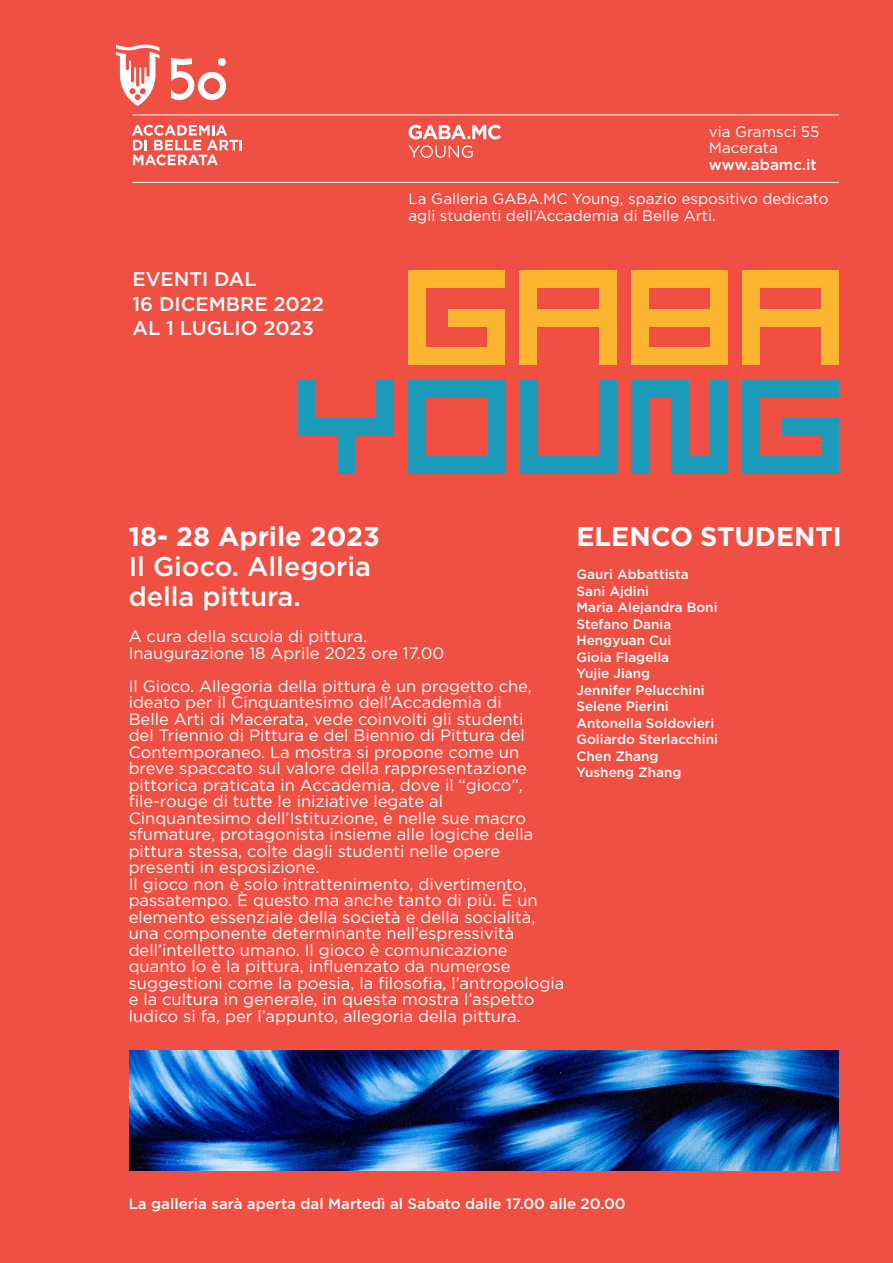
<style>
.page{position:relative;width:893px;height:1263px;background:#ef5043}
.page>*{position:absolute;margin:0;border:0;box-sizing:border-box;transform-origin:0 0}
.t1{font:500 27px "Gotham";color:#fff}
.t2{font:700 27px "Gotham";color:#fff}
.t3{font:500 19.8px "Gotham";color:#fff}
.t4{font:16.5px/16.5px "Gotham";color:#fff}
.t5{font:15.15px/16.6px "Gotham";color:#fff}
.t6{font:500 15.15px "Gotham";color:#fff}
.t7{font:500 15px "Gotham";color:#fff}
.t8{font:500 13.5px "Gotham";color:#fff}
</style>
<div class="page">
<hr style="left:132px;top:114px;width:707px;height:1px;background:#fff">
<hr style="left:132px;top:182px;width:707px;height:1px;background:#fff">
<svg style="left:132px;top:125px;width:110px;height:40px"></svg>
<svg style="left:116px;top:45px;width:43px;height:61px"></svg>
<svg style="left:171px;top:58px;width:55px;height:42px"></svg>
<div style="left:520px;top:271px;width:96px;height:17px;background:#fcb531"></div>
<div style="left:520px;top:309px;width:96px;height:17px;background:#fcb531"></div>
<div style="left:599px;top:271px;width:17px;height:93px;background:#fcb531"></div>
<div style="left:520px;top:271px;width:17px;height:93px;background:#fcb531"></div>
<div style="left:743px;top:271px;width:96px;height:17px;background:#fcb531"></div>
<div style="left:743px;top:309px;width:96px;height:17px;background:#fcb531"></div>
<div style="left:822px;top:271px;width:17px;height:93px;background:#fcb531"></div>
<div style="left:743px;top:271px;width:17px;height:93px;background:#fcb531"></div>
<div style="left:631px;top:271px;width:97px;height:17px;background:#fcb531"></div>
<div style="left:631px;top:309px;width:97px;height:17px;background:#fcb531"></div>
<div style="left:711px;top:271px;width:17px;height:94px;background:#fcb531"></div>
<div style="left:631px;top:271px;width:17px;height:94px;background:#fcb531"></div>
<div style="left:631px;top:348px;width:97px;height:17px;background:#fcb531"></div>
<div style="left:408px;top:271px;width:97px;height:17px;background:#fcb531"></div>
<div style="left:448px;top:309px;width:57px;height:17px;background:#fcb531"></div>
<div style="left:488px;top:309px;width:17px;height:55px;background:#fcb531"></div>
<div style="left:408px;top:271px;width:18px;height:93px;background:#fcb531"></div>
<div style="left:408px;top:347px;width:97px;height:17px;background:#fcb531"></div>
<svg style="left:408px;top:125px;width:93px;height:14px"></svg>
<svg style="left:408px;top:145px;width:65px;height:13px"></svg>
<div style="left:743px;top:380px;width:96px;height:17px;background:#1c9cba"></div>
<div style="left:782px;top:419px;width:57px;height:17px;background:#1c9cba"></div>
<div style="left:822px;top:419px;width:17px;height:55px;background:#1c9cba"></div>
<div style="left:743px;top:380px;width:17px;height:94px;background:#1c9cba"></div>
<div style="left:743px;top:457px;width:96px;height:17px;background:#1c9cba"></div>
<div style="left:631px;top:380px;width:57px;height:17px;background:#1c9cba"></div>
<div style="left:711px;top:380px;width:17px;height:94px;background:#1c9cba"></div>
<div style="left:631px;top:380px;width:17px;height:94px;background:#1c9cba"></div>
<div style="left:671px;top:457px;width:57px;height:17px;background:#1c9cba"></div>
<div style="left:671px;top:380px;width:17px;height:94px;background:#1c9cba"></div>
<div style="left:599px;top:380px;width:17px;height:94px;background:#1c9cba"></div>
<div style="left:520px;top:380px;width:17px;height:94px;background:#1c9cba"></div>
<div style="left:520px;top:457px;width:96px;height:17px;background:#1c9cba"></div>
<div style="left:298px;top:419px;width:96px;height:17px;background:#1c9cba"></div>
<div style="left:377px;top:380px;width:17px;height:56px;background:#1c9cba"></div>
<div style="left:298px;top:380px;width:17px;height:56px;background:#1c9cba"></div>
<div style="left:337px;top:418px;width:17px;height:56px;background:#1c9cba"></div>
<div style="left:409px;top:380px;width:96px;height:17px;background:#1c9cba"></div>
<div style="left:488px;top:380px;width:17px;height:94px;background:#1c9cba"></div>
<div style="left:409px;top:380px;width:17px;height:94px;background:#1c9cba"></div>
<div style="left:409px;top:457px;width:96px;height:17px;background:#1c9cba"></div>
<img style="left:130px;top:1050px;width:709px;height:120px">
<p class="t5" style="left:709px;top:123px;width:112px">via Gramsci 55</p>
<p class="t5" style="left:709px;top:139px;width:70px">Macerata</p>
<p class="t6" style="left:709px;top:154px;width:109px">www.abamc.it</p>
<p class="t3" style="left:132px;top:266px;width:126px">EVENTI DAL</p>
<p class="t3" style="left:132px;top:291px;width:193px">16 DICEMBRE 2022</p>
<p class="t3" style="left:132px;top:315px;width:183px">AL 1 LUGLIO 2023</p>
<p class="t5" style="left:408px;top:190px;width:422px">La Galleria GABA.MC Young, spazio espositivo dedicato agli studenti dell’Accademia di Belle Arti.</p>
<p class="t2" style="left:129px;top:519px;width:253px">18- 28 Aprile 2023</p>
<p class="t1" style="left:129px;top:549px;width:244px">Il Gioco. Allegoria</p>
<p class="t1" style="left:129px;top:579px;width:174px">della pittura.</p>
<p class="t4" style="left:129px;top:628px;width:240px">A cura della scuola di pittura.</p>
<p class="t4" style="left:129px;top:644px;width:317px">Inaugurazione 18 Aprile 2023 ore 17.00</p>
<p class="t4" style="left:129px;top:677px;width:405px">Il Gioco. Allegoria della pittura è un progetto che, ideato per il Cinquantesimo dell’Accademia di Belle Arti di Macerata, vede coinvolti gli studenti del Triennio di Pittura e del Biennio di Pittura del Contemporaneo. La mostra si propone come un breve spaccato sul valore della rappresentazione pittorica praticata in Accademia, dove il “gioco”,</p>
<p class="t4" style="left:129px;top:793px;width:406px">file-rouge di tutte le iniziative legate al Cinquantesimo dell’Istituzione, è nelle sue macro sfumature, protagonista insieme alle logiche della pittura stessa, colte dagli studenti nelle opere presenti in esposizione.</p>
<p class="t4" style="left:129px;top:875px;width:437px">Il gioco non è solo intrattenimento, divertimento, passatempo. È questo ma anche tanto di più. È un elemento essenziale della società e della socialità, una componente determinante nell’espressività dell’intelletto umano. Il gioco è comunicazione quanto lo è la pittura, influenzato da numerose suggestioni come la poesia, la filosofia, l’antropologia e la cultura in generale, in questa mostra l’aspetto ludico si fa, per l’appunto, allegoria della pittura.</p>
<p class="t2" style="left:576px;top:519px;width:267px">ELENCO STUDENTI</p>
<p class="t8" style="left:576px;top:566px;width:114px">Gauri Abbattista</p>
<p class="t8" style="left:576px;top:582px;width:74px">Sani Ajdini</p>
<p class="t8" style="left:576px;top:599px;width:142px">Maria Alejandra Boni</p>
<p class="t8" style="left:576px;top:615px;width:96px">Stefano Dania</p>
<p class="t8" style="left:576px;top:632px;width:96px">Hengyuan Cui</p>
<p class="t8" style="left:576px;top:648px;width:94px">Gioia Flagella</p>
<p class="t8" style="left:576px;top:665px;width:75px">Yujie Jiang</p>
<p class="t8" style="left:576px;top:681px;width:130px">Jennifer Pelucchini</p>
<p class="t8" style="left:576px;top:698px;width:94px">Selene Pierini</p>
<p class="t8" style="left:576px;top:714px;width:139px">Antonella Soldovieri</p>
<p class="t8" style="left:576px;top:731px;width:143px">Goliardo Sterlacchini</p>
<p class="t8" style="left:576px;top:747px;width:84px">Chen Zhang</p>
<p class="t8" style="left:576px;top:764px;width:106px">Yusheng Zhang</p>
<p class="t7" style="left:129px;top:1194px;width:499px">La galleria sarà aperta dal Martedì al Sabato dalle 17.00 alle 20.00</p>
</div>
